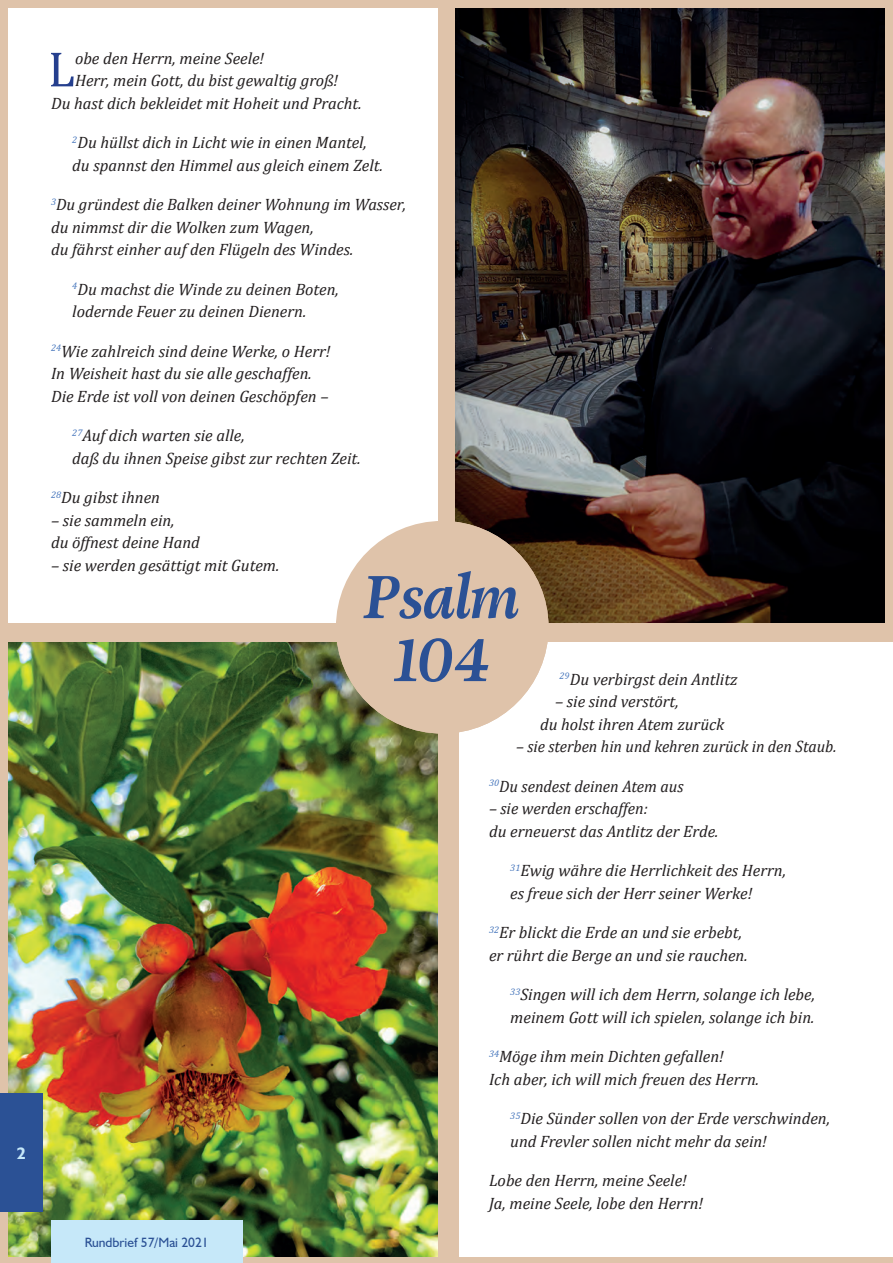
<style>
.page{position:relative;width:893px;height:1263px;background:#dfc3aa}
.page>*{position:absolute;margin:0;border:0;box-sizing:border-box;transform-origin:0 0}
.t1{font:italic 700 60px/63px "Adriane Text";letter-spacing:-.015em;color:#2b5195;text-align:center}
.t2{font:50.25px "Cambria";color:#253f8e}
.t3{font:italic 16.5px/22.5px "Cambria";color:#231f20}
.t4{font:italic 16.5px "Cambria";color:#231f20;scale:.96 1}
.t5{font:700 16.5px "Humanist 521 BT";color:#c6e8f9}
.t6{font:13.5px "Humanist 521 BT";color:#2b5195}
</style>
<div class="page">
<div style="left:459px;top:642px;width:434px;height:614px;background:#fff"></div>
<img style="left:455px;top:9px;width:429px;height:614px">
<img style="left:9px;top:642px;width:429px;height:614px">
<div style="left:9px;top:9px;width:429px;height:614px;background:#fff"></div>
<div style="left:336px;top:521px;width:213px;height:212px;background:#dfc3aa;border-radius:50%"></div>
<div style="left:51px;top:1220px;width:191px;height:43px;background:#c6e8f9"></div>
<div style="left:0;top:1093px;width:43px;height:119px;background:#2b5195"></div>
<p class="t5" style="left:17px;top:1143px;width:10px">2</p>
<h2 class="t2" style="left:48px;top:40px;width:28px">L</h2>
<p class="t3" style="left:75px;top:46px;width:191px">obe den Herrn, meine Seele!</p>
<p class="t3" style="left:75px;top:69px;width:265px">Herr, mein Gott, du bist gewaltig groß!</p>
<p class="t3" style="left:51px;top:91px;width:312px">Du hast dich bekleidet mit Hoheit und Pracht.</p>
<p class="t3" style="left:72px;top:131px;width:312px"><sup>2</sup>Du hüllst dich in Licht wie in einen Mantel, du spannst den Himmel aus gleich einem Zelt.</p>
<p class="t3" style="left:51px;top:193px;width:356px"><sup>3</sup>Du gründest die Balken deiner Wohnung im Wasser, du nimmst dir die Wolken zum Wagen,<br>du fährst einher auf den Flügeln des Windes.</p>
<p class="t3" style="left:72px;top:277px;width:268px"><sup>4</sup>Du machst die Winde zu deinen Boten, lodernde Feuer zu deinen Dienern.</p>
<p class="t3" style="left:51px;top:339px;width:281px"><sup>24</sup>Wie zahlreich sind deine Werke, o Herr!<br>In Weisheit hast du sie alle geschaffen.<br>Die Erde ist voll von deinen Geschöpfen –</p>
<p class="t3" style="left:72px;top:424px;width:290px"><sup>27</sup>Auf dich warten sie alle,<br>daß du ihnen Speise gibst zur rechten Zeit.</p>
<p class="t3" style="left:51px;top:486px;width:110px"><sup>28</sup>Du gibst ihnen</p>
<p class="t3" style="left:51px;top:508px;width:150px">– sie sammeln ein,<br>du öffnest deine Hand</p>
<p class="t3" style="left:51px;top:553px;width:230px">– sie werden gesättigt mit Gutem.</p>
<h1 class="t1" style="left:363px;top:567px;width:158px">Psalm<br>104</h1>
<p class="t3" style="left:559px;top:667px;width:180px"><sup>29</sup>Du verbirgst dein Antlitz</p>
<p class="t3" style="left:540px;top:690px;width:186px;text-indent:15px">– sie sind verstört,<br>du holst ihren Atem zurück</p>
<p class="t4" style="left:516px;top:735px;width:335px">– sie sterben hin und kehren zurück in den Staub.</p>
<p class="t3" style="left:489px;top:774px;width:196px"><sup>30</sup>Du sendest deinen Atem aus</p>
<p class="t3" style="left:489px;top:797px;width:231px">– sie werden erschaffen:<br>du erneuerst das Antlitz der Erde.</p>
<p class="t3" style="left:510px;top:859px;width:277px"><sup>31</sup>Ewig währe die Herrlichkeit des Herrn, es freue sich der Herr seiner Werke!</p>
<p class="t3" style="left:489px;top:921px;width:260px"><sup>32</sup>Er blickt die Erde an und sie erbebt, er rührt die Berge an und sie rauchen.</p>
<p class="t3" style="left:510px;top:983px;width:306px"><sup>33</sup>Singen will ich dem Herrn, solange ich lebe, meinem Gott will ich spielen, solange ich bin.</p>
<p class="t3" style="left:489px;top:1045px;width:272px"><sup>34</sup>Möge ihm mein Dichten gefallen!<br>Ich aber, ich will mich freuen des Herrn.</p>
<p class="t3" style="left:510px;top:1107px;width:321px"><sup>35</sup>Die Sünder sollen von der Erde verschwinden, und Frevler sollen nicht mehr da sein!</p>
<p class="t3" style="left:489px;top:1169px;width:216px">Lobe den Herrn, meine Seele!<br>Ja, meine Seele, lobe den Herrn!</p>
<p class="t6" style="left:85px;top:1234px;width:126px">Rundbrief 57/Mai 2021</p>
</div>
